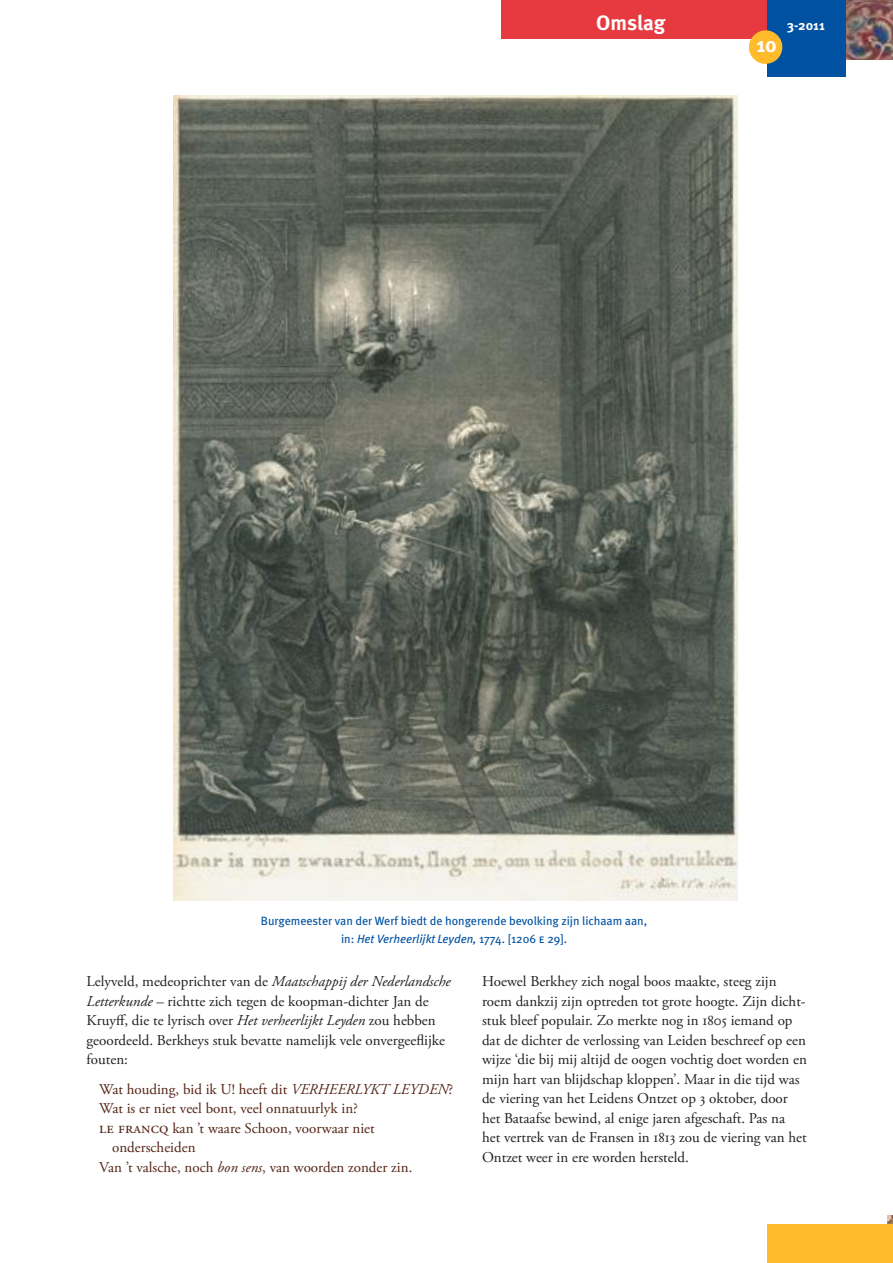
<style>
.page{position:relative;width:893px;height:1263px;background:#fff}
.page>*{position:absolute;margin:0;border:0;box-sizing:border-box;transform-origin:0 0}
.t1{font:700 21px "Meta";color:#fff}
.t2{font:15px/19.5px "Adobe Garamond Pro";color:#241f1f}
.t3{font:15px "Adobe Garamond Pro";color:#542416}
.t4{font:700 13.5px "Meta";color:#fff}
.t5{font:12px/18px "Meta";color:#0051a2;text-align:center}
.s1{font-style:italic}
.s2{font-family:"Meta Book Caps"}
.s3{font-size:16.5px}
</style>
<div class="page">
<img style="left:887px;top:1215px;width:6px;height:10px">
<img style="left:846px;top:0;width:47px;height:60px">
<div style="left:767px;top:1225px;width:126px;height:38px;background:#ffbb2b"></div>
<div style="left:501px;top:0;width:278px;height:39px;background:#e63a40"></div>
<div style="left:767px;top:0;width:79px;height:77px;background:#0051a2"></div>
<div style="left:749px;top:30px;width:33px;height:34px;background:#ffbb2b;border-radius:50%"></div>
<img style="left:173px;top:96px;width:564px;height:805px">
<h1 class="t1" style="left:596px;top:9px;width:71px">Omslag</h1>
<p class="t4" style="left:787px;top:17px;width:40px">3-2011</p>
<h1 class="t1" style="left:756px;top:32px;width:22px">10</h1>
<p class="t5" style="left:261px;top:912px;width:388px">Burgemeester van der Werf biedt de hongerende bevolking zijn lichaam aan, in: <span class="s1">Het Verheerlijkt Leyden,</span> 1774. [1206 <span class="s2">e 29].</span></p>
<p class="t2" style="left:87px;top:972px;width:366px">Lelyveld, medeoprichter van de <span class="s1">Maatschappij der Nederlandsche Letterkunde</span> – richtte zich tegen de koopman-dichter Jan de Kruyff, die te lyrisch over <span class="s1">Het verheerlijkt Leyden</span> zou hebben geoordeeld. Berkheys stuk bevatte namelijk vele onvergeeflijke fouten:</p>
<p class="t3" style="left:99px;top:1080px;width:356px">Wat houding, bid ik U! heeft dit <span class="s1">VERHEERLYKT LEYDEN</span>?</p>
<p class="t3" style="left:99px;top:1099px;width:260px">Wat is er niet veel bont, veel onnatuurlyk in?</p>
<p class="t3" style="left:99px;top:1119px;width:277px"><span class="s3">LE FRANCQ</span> kan ’t waare Schoon, voorwaar niet</p>
<p class="t3" style="left:112px;top:1138px;width:85px">onderscheiden</p>
<p class="t3" style="left:99px;top:1158px;width:315px">Van ’t valsche, noch <span class="s1">bon sens</span>, van woorden zonder zin.</p>
<p class="t2" style="left:482px;top:972px;width:326px">Hoewel Berkhey zich nogal boos maakte, steeg zijn roem dankzij zijn optreden tot grote hoogte. Zijn dicht&shy;stuk bleef populair. Zo merkte nog in 1805 iemand op dat de dichter de verlossing van Leiden beschreef op een wijze ‘die bij mij altijd de oogen vochtig doet worden en mijn hart van blijdschap kloppen’. Maar in die tijd was de viering van het Leidens Ontzet op 3 oktober, door het Bataafse bewind, al enige jaren afgeschaft. Pas na het vertrek van de Fransen in 1813 zou de viering van het Ontzet weer in ere worden hersteld.</p>
</div>
